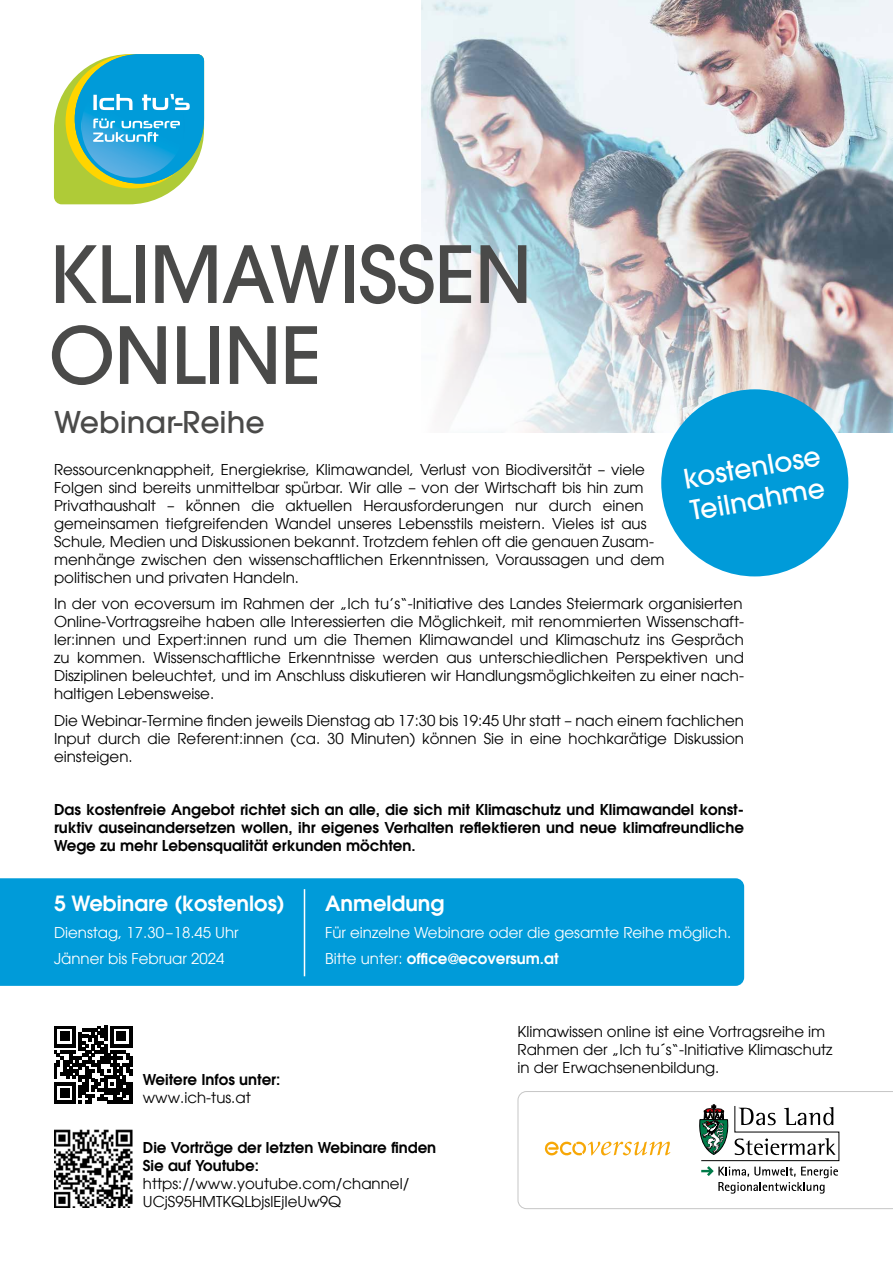
<style>
.page{position:relative;width:893px;height:1263px;background:#fff}
.page>*{position:absolute;margin:0;border:0;box-sizing:border-box;transform-origin:0 0}
.t1{font:500 78px/81px "Avant Garde LT";letter-spacing:-.01em;color:#4a4a49}
.t2{font:500 30px "Avant Garde LT";color:#4a4a49}
.t3{font:500 27px/32.4px "Avant Garde LT";color:#fff}
.t4{font:600 21px "Avant Garde LT";color:#fff}
.t5{font:15px/18px "Avant Garde LT";color:#000}
.t6{font:600 15px/18px "Avant Garde LT";color:#000;text-align:justify}
.t7{font:15px/26.5px "Avant Garde LT";color:#fff}
.s1{font-weight:600}
</style>
<div class="page">
<img style="left:422px;top:0;width:471px;height:433px">
<svg style="left:54px;top:54px;width:150px;height:150px;background:#65baaf"></svg>
<div style="left:661px;top:389px;width:187px;height:187px;background:#009bd9;border-radius:50%"></div>
<svg style="left:517px;top:1091px;width:376px;height:118px"></svg>
<svg style="left:54px;top:1026px;width:78px;height:78px"></svg>
<img style="left:54px;top:1130px;width:78px;height:78px">
<div style="left:0;top:878px;width:744px;height:108px;background:#009bd9"></div>
<hr style="left:304px;top:889px;width:1px;height:87px;background:#fff">
<h1 class="t1" style="left:49px;top:234px;width:485px">KLIMAWISSEN<br>ONLINE</h1>
<h2 class="t2" style="left:54px;top:403px;width:212px">Webinar-Reihe</h2>
<h3 class="t3" style="left:681px;top:463px;width:140px;rotate:-10deg">kostenlose<br>Teilnahme</h3>
<p class="t5" style="left:54px;top:460px;width:612px">Ressourcenknappheit, Energiekrise, Klimawandel, Verlust von Biodiversität – viele Folgen sind bereits unmittelbar spürbar. Wir alle – von der Wirtschaft bis hin zum Privathaushalt – können die aktuellen Herausforderungen nur durch einen gemeinsamen tiefgreifenden Wandel unseres Lebensstils meistern. Vieles ist aus Schule, Medien und Diskussionen bekannt. Trotzdem fehlen oft die genauen Zusam&shy;menhänge zwischen den wissenschaftlichen Erkenntnissen, Voraussagen und dem politischen und privaten Handeln.</p>
<p class="t5" style="left:54px;top:595px;width:692px;text-align:justify">In der von ecoversum im Rahmen der „Ich tu’s“-Initiative des Landes Steiermark organisierten Online-Vortragsreihe haben alle Interessierten die Möglichkeit, mit renommierten Wissenschaft&shy;ler:innen und Expert:innen rund um die Themen Klimawandel und Klimaschutz ins Gespräch zu kommen. Wissenschaftliche Erkenntnisse werden aus unterschiedlichen Perspektiven und Disziplinen beleuchtet, und im Anschluss diskutieren wir Handlungsmöglichkeiten zu einer nach&shy;haltigen Lebensweise.</p>
<p class="t5" style="left:54px;top:711px;width:692px;text-align:justify">Die Webinar-Termine finden jeweils Dienstag ab 17:30 bis 19:45 Uhr statt – nach einem fachlichen Input durch die Referent:innen (ca. 30 Minuten) können Sie in eine hochkarätige Diskussion einsteigen.</p>
<p class="t6" style="left:54px;top:800px;width:692px">Das kostenfreie Angebot richtet sich an alle, die sich mit Klimaschutz und Klimawandel konst&shy;ruktiv auseinandersetzen wollen, ihr eigenes Verhalten reflektieren und neue klimafreundliche Wege zu mehr Lebensqualität erkunden möchten.</p>
<h3 class="t4" style="left:54px;top:889px;width:232px">5 Webinare (kostenlos)</h3>
<p class="t7" style="left:54px;top:919px;width:186px">Dienstag, 17.30–18.45 Uhr<br>Jänner bis Februar 2024</p>
<h3 class="t4" style="left:325px;top:889px;width:121px">Anmeldung</h3>
<p class="t7" style="left:325px;top:919px;width:408px">Für einzelne Webinare oder die gesamte Reihe möglich.<br>Bitte unter: <span class="s1">office@ecoversum.at</span></p>
<p class="t6" style="left:143px;top:1070px;width:139px">Weitere Infos unter:</p>
<p class="t5" style="left:143px;top:1089px;width:109px">www.ich-tus.at</p>
<p class="t6" style="left:143px;top:1138px;width:295px">Die Vorträge der letzten Webinare finden<br>Sie auf Youtube:</p>
<p class="t5" style="left:143px;top:1174px;width:268px">https://www.youtube.com/channel/<br>UCjS95HMTKQLbjslEjIeUw9Q</p>
<p class="t5" style="left:518px;top:1022px;width:317px">Klimawissen online ist eine Vortragsreihe im<br>Rahmen der „Ich tu´s“-Initiative Klimaschutz in der Erwachsenenbildung.</p>
</div>
